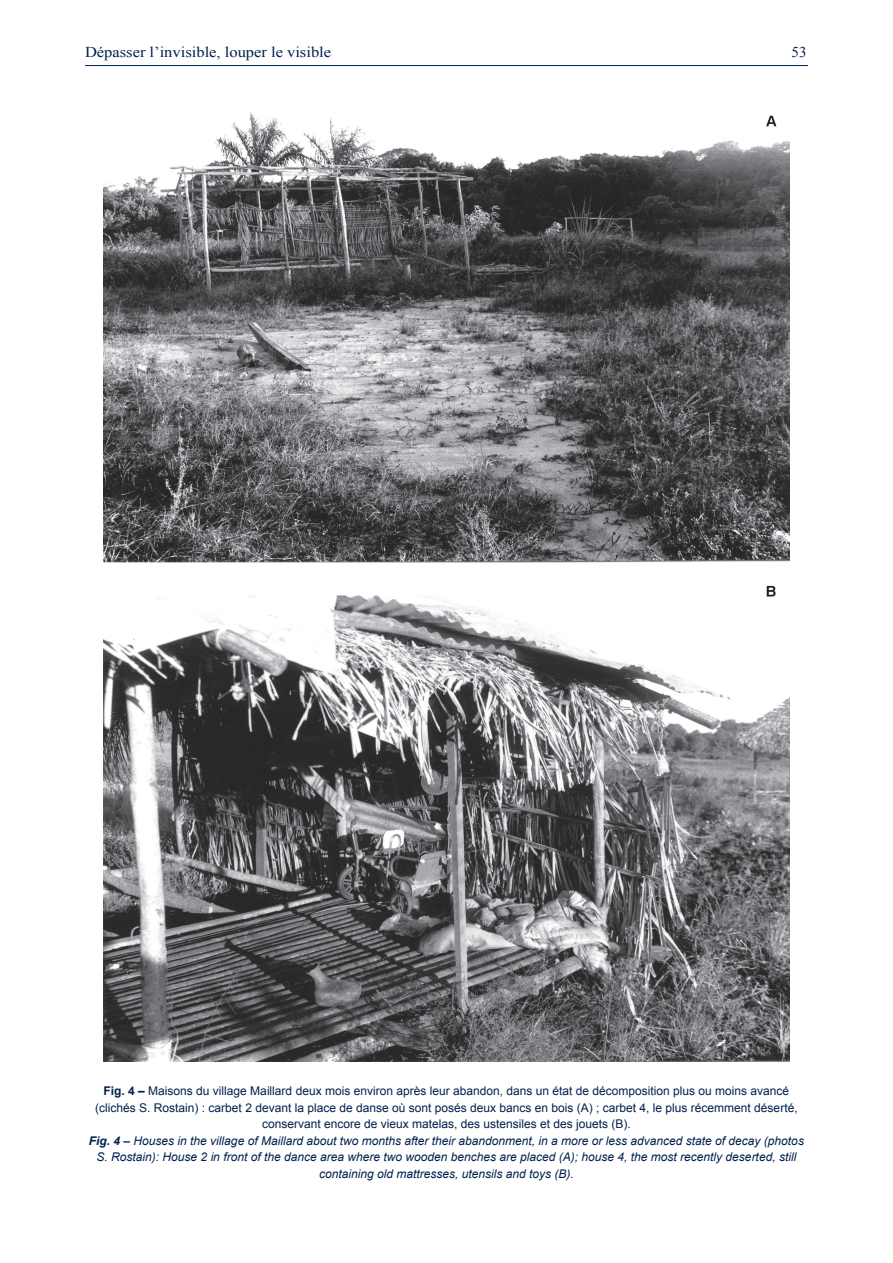
<style>
.page{position:relative;width:893px;height:1263px;background:#fff}
.page>*{position:absolute;margin:0;border:0;box-sizing:border-box;transform-origin:0 0}
.t1{font:15px "Times New Roman";color:#00214f;scale:1.1 1}
.t2{font:15px "Times New Roman";color:#00214f}
.t3{font:12px/16.5px "Arial";color:#00214f;text-align:center}
.s1{font-weight:700}
.s2{font-weight:700;font-style:italic}
.s3{font-style:italic}
</style>
<div class="page">
<hr style="left:85px;top:65px;width:723px;height:1px;background:#00214f">
<img style="left:103px;top:111px;width:686px;height:950px">
<p class="t1" style="left:85px;top:42px;width:225px">Dépasser l’invisible, louper le visible</p>
<p class="t2" style="left:792px;top:42px;width:16px">53</p>
<p class="t3" style="left:89px;top:1083px;width:716px"><span class="s1">Fig. 4 –</span> Maisons du village Maillard deux mois environ après leur abandon, dans un état de décomposition plus ou moins avancé (clichés S. Rostain) : carbet 2 devant la place de danse où sont posés deux bancs en bois (A) ; carbet 4, le plus récemment déserté, conservant encore de vieux matelas, des ustensiles et des jouets (B).<br><span class="s2">Fig. 4 –</span> <span class="s3">Houses in the village of Maillard about two months after their abandonment, in a more or less advanced state of decay (photos S. Rostain): House 2 in front of the dance area where two wooden benches are placed (A); house 4, the most recently deserted, still containing old mattresses, utensils and toys (B).</span></p>
</div>
